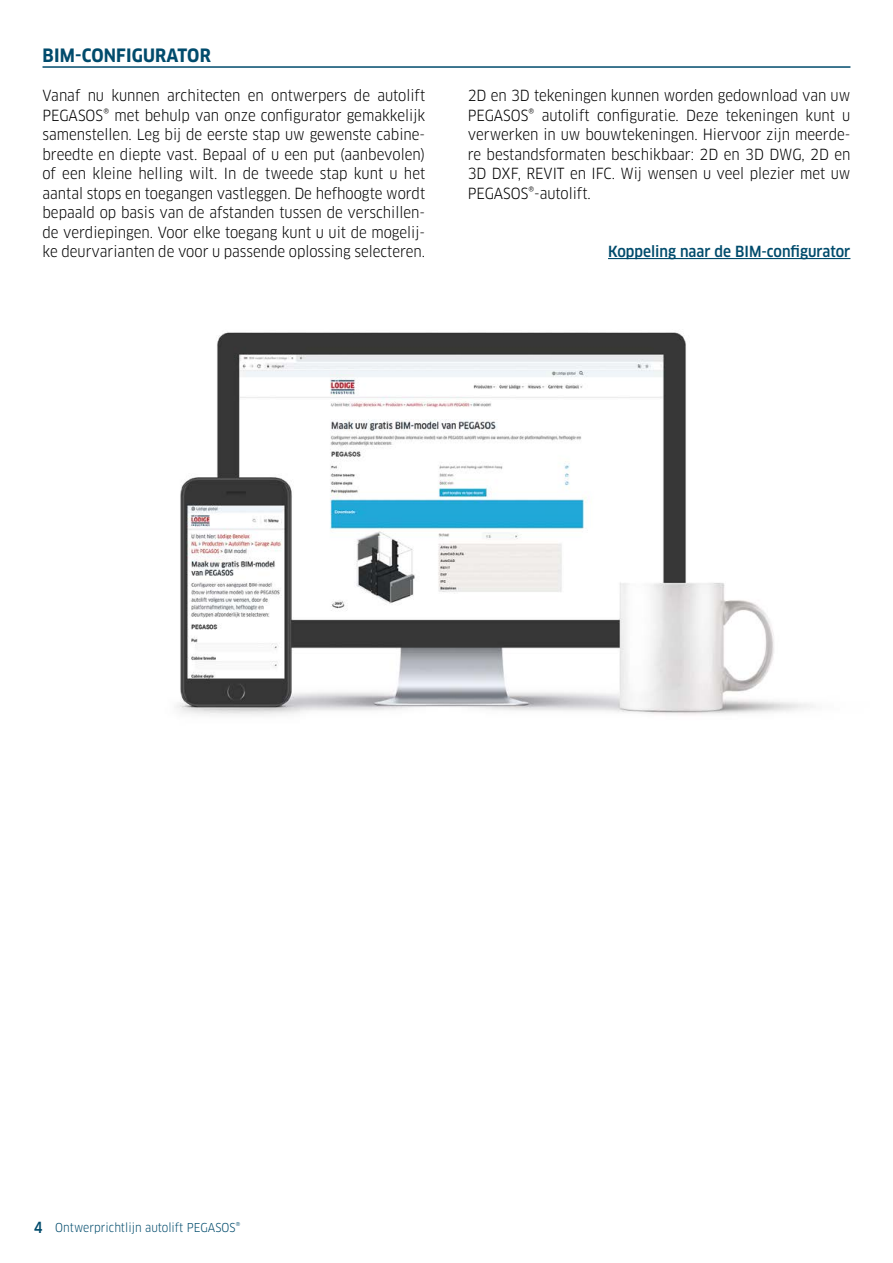
<style>
.page{position:relative;width:893px;height:1263px;background:#fff}
.page>*{position:absolute;margin:0;border:0;box-sizing:border-box;transform-origin:0 0}
.t1{font:700 18px "Clan Pro Narr";letter-spacing:.01em;color:#004b6c}
.t2{font:15px/19.5px "Clan Pro Narr";color:#000;text-align:justify}
.t3{font:500 15px "Clan Pro Narr";color:#004b6c}
.t4{font:12px "Clan Pro Narr";color:#004b6c}
.s1{font-weight:500;font-size:15px}
</style>
<div class="page">
<img style="left:176px;top:258px;width:675px;height:458px">
<hr style="left:43px;top:66px;width:807px;height:2px;background:#004b6c">
<hr style="left:608px;top:258px;width:242px;height:1px;background:#004b6c">
<p class="t1" style="left:43px;top:45px;width:170px">BIM-CONFIGURATOR</p>
<p class="t2" style="left:43px;top:86px;width:384px">Vanaf nu kunnen architecten en ontwerpers de autolift PEGASOS® met behulp van onze configurator gemakkelijk samenstellen. Leg bij de eerste stap uw gewenste cabine&shy;breedte en diepte vast. Bepaal of u een put (aanbevolen) of een kleine helling wilt. In de tweede stap kunt u het aantal stops en toegangen vastleggen. De hefhoogte wordt bepaald op basis van de afstanden tussen de verschillen&shy;de verdiepingen. Voor elke toegang kunt u uit de mogelij&shy;ke deurvarianten de voor u passende oplossing selecteren.</p>
<p class="t2" style="left:468px;top:86px;width:384px">2D en 3D tekeningen kunnen worden gedownload van uw PEGASOS® autolift configuratie. Deze tekeningen kunt u verwerken in uw bouwtekeningen. Hiervoor zijn meerde&shy;re bestandsformaten beschikbaar: 2D en 3D DWG, 2D en 3D DXF, REVIT en IFC. Wij wensen u veel plezier met uw PEGASOS®-autolift.</p>
<p class="t3" style="left:608px;top:243px;width:244px">Koppeling naar de BIM-configurator</p>
<p class="t4" style="left:34px;top:1220px;width:208px"><span class="s1">4</span> Ontwerprichtlijn autolift PEGASOS®</p>
</div>
